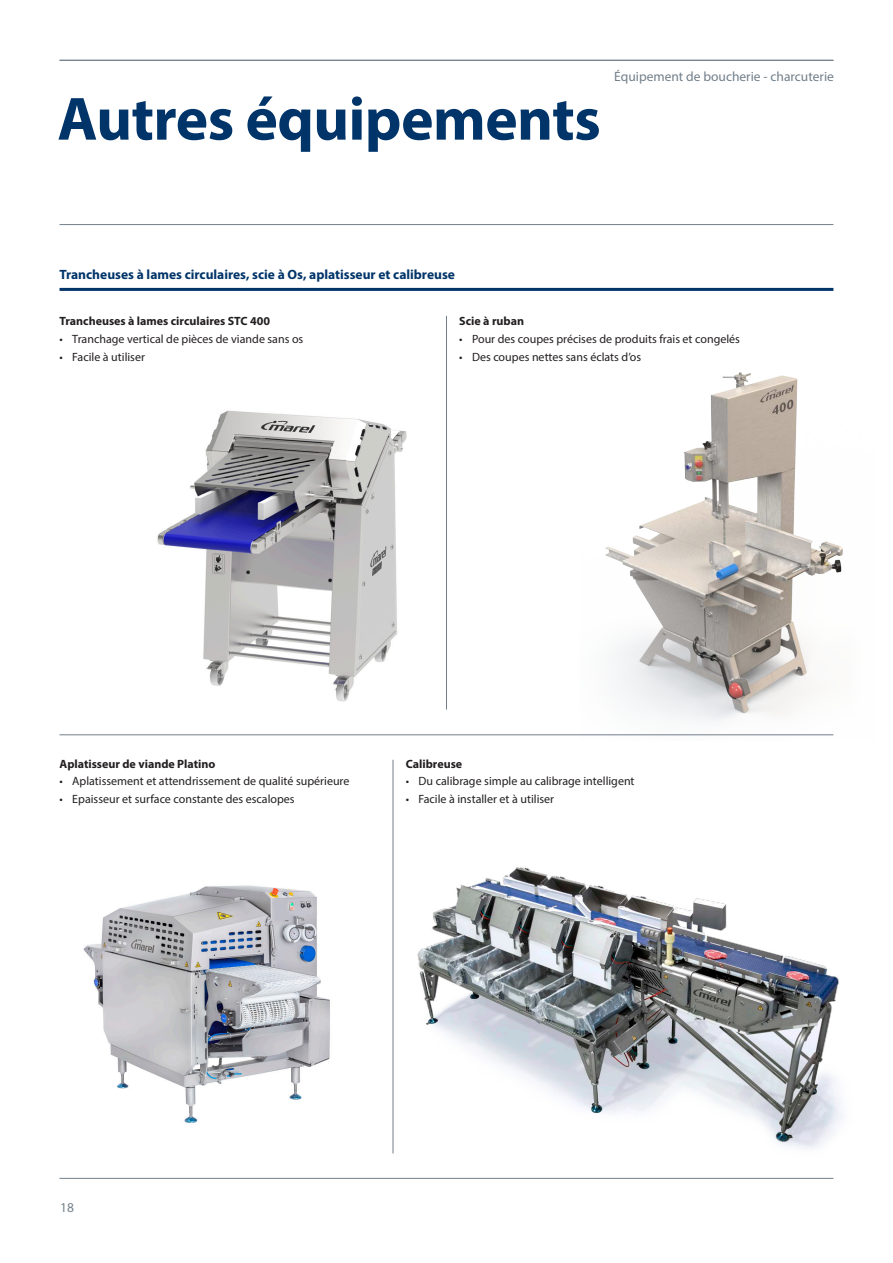
<style>
.page{position:relative;width:893px;height:1263px;background:#fff}
.page>*{position:absolute;margin:0;border:0;box-sizing:border-box;transform-origin:0 0}
.t1{font:700 61.5px "Myriad Pro";letter-spacing:-.01em;color:#013469}
.t2{font:700 13.5px "Myriad Pro";color:#013469}
.t3{font:13.5px "Myriad Pro";color:#727f8a}
.t4{font:12px "Myriad Pro";color:#231f20}
.t5{font:700 12px "Myriad Pro";color:#231f20}
</style>
<div class="page">
<img style="left:157px;top:410px;width:250px;height:291px">
<img style="left:580px;top:372px;width:263px;height:364px">
<img style="left:83px;top:885px;width:247px;height:238px">
<hr style="left:60px;top:60px;width:773px;height:1px;background:#727f8a">
<hr style="left:60px;top:224px;width:773px;height:1px;background:#727f8a">
<hr style="left:60px;top:288px;width:773px;height:3px;background:#013469">
<hr style="left:393px;top:760px;width:1px;height:393px;background:#727f8a">
<hr style="left:446px;top:316px;width:1px;height:393px;background:#727f8a">
<hr style="left:60px;top:734px;width:773px;height:1px;background:#727f8a">
<hr style="left:60px;top:1178px;width:773px;height:1px;background:#727f8a">
<img style="left:392px;top:788px;width:452px;height:366px">
<h1 class="t1" style="left:57px;top:88px;width:545px">Autres équipements</h1>
<p class="t3" style="left:614px;top:69px;width:221px">Équipement de boucherie - charcuterie</p>
<p class="t2" style="left:60px;top:268px;width:397px">Trancheuses à lames circulaires, scie à Os, aplatisseur et calibreuse</p>
<p class="t5" style="left:60px;top:315px;width:212px">Trancheuses à lames circulaires STC 400</p>
<p class="t4" style="left:60px;top:333px;width:245px">• Tranchage vertical de pièces de viande sans os</p>
<p class="t4" style="left:60px;top:351px;width:87px">• Facile à utiliser</p>
<p class="t5" style="left:459px;top:315px;width:66px">Scie à ruban</p>
<p class="t4" style="left:459px;top:333px;width:282px">• Pour des coupes précises de produits frais et congelés</p>
<p class="t4" style="left:459px;top:351px;width:184px">• Des coupes nettes sans éclats d’os</p>
<p class="t5" style="left:60px;top:757px;width:157px">Aplatisseur de viande Platino</p>
<p class="t4" style="left:60px;top:775px;width:291px">• Aplatissement et attendrissement de qualité supérieure</p>
<p class="t4" style="left:60px;top:793px;width:237px">• Epaisseur et surface constante des escalopes</p>
<p class="t5" style="left:406px;top:757px;width:58px">Calibreuse</p>
<p class="t4" style="left:406px;top:775px;width:230px">• Du calibrage simple au calibrage intelligent</p>
<p class="t4" style="left:406px;top:793px;width:150px">• Facile à installer et à utiliser</p>
<p class="t3" style="left:60px;top:1201px;width:15px">18</p>
</div>
